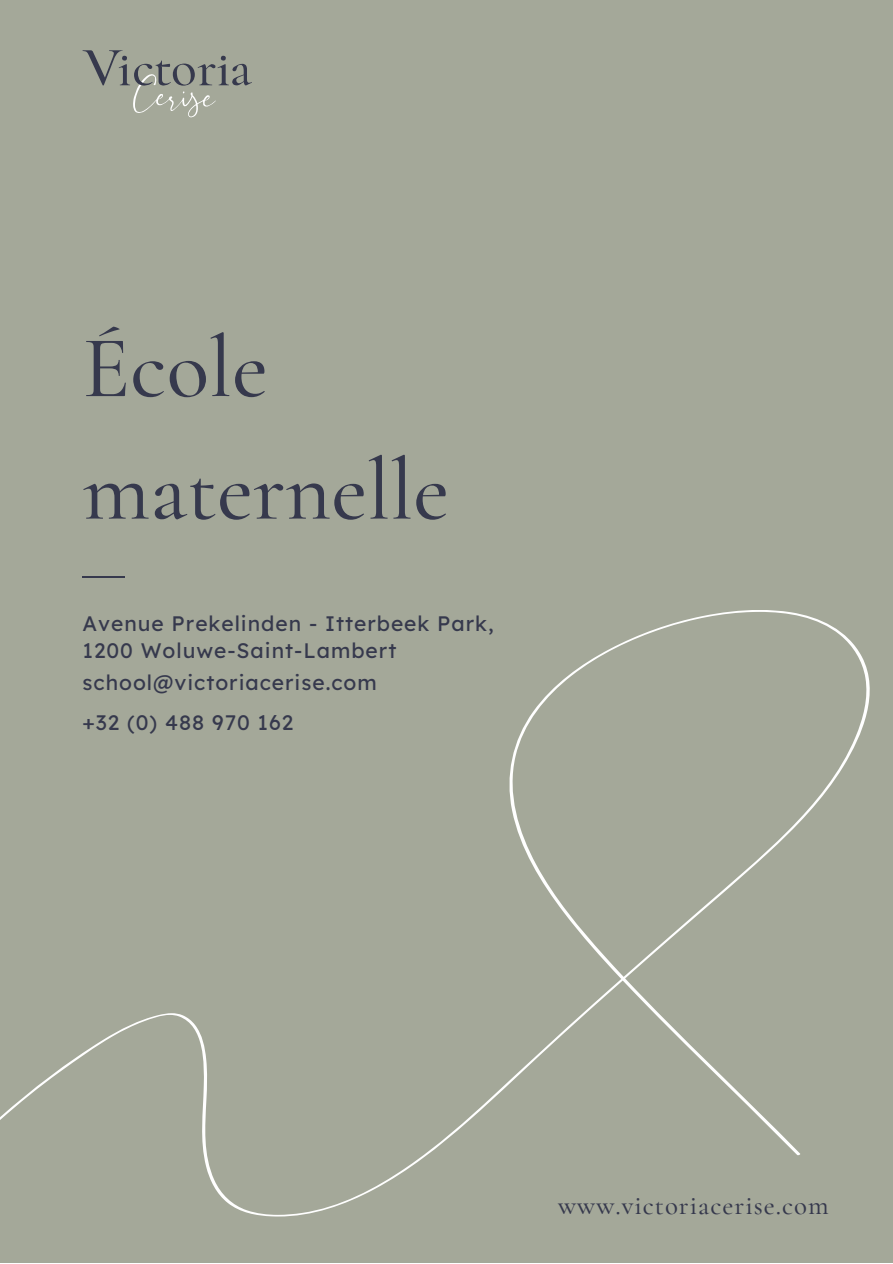
<style>
.page{position:relative;width:893px;height:1264px;background:#fff}
.page>*{position:absolute;margin:0;border:0;box-sizing:border-box;transform-origin:0 0}
.t1{font:500 88.2px/122.6px "Cormorant Garamond";color:#36394d}
.t2{font:500 26.85px "Cormorant Garamond";letter-spacing:.04em;color:#36394d}
.t3{font:21px/27px "Lexend";letter-spacing:.045em;color:#36394d}
</style>
<div class="page">
<div style="left:0;top:0;width:892px;height:1262px;background:#a4a899"></div>
<hr style="left:82px;top:576px;width:43px;height:1px;background:#36394d">
<svg style="left:0;top:610px;width:869px;height:606px"></svg>
<svg style="left:83px;top:50px;width:169px;height:67px"></svg>
<p class="t1" style="left:82px;top:307px;width:368px">École maternelle</p>
<p class="t3" style="left:82px;top:609px;width:412px">Avenue Prekelinden - Itterbeek Park,<br>1200 Woluwe-Saint-Lambert</p>
<p class="t3" style="left:82px;top:669px;width:296px">school@victoriacerise.com</p>
<p class="t3" style="left:82px;top:708px;width:212px">+32 (0) 488 970 162</p>
<p class="t2" style="left:558px;top:1189px;width:272px">www.victoriacerise.com</p>
</div>
